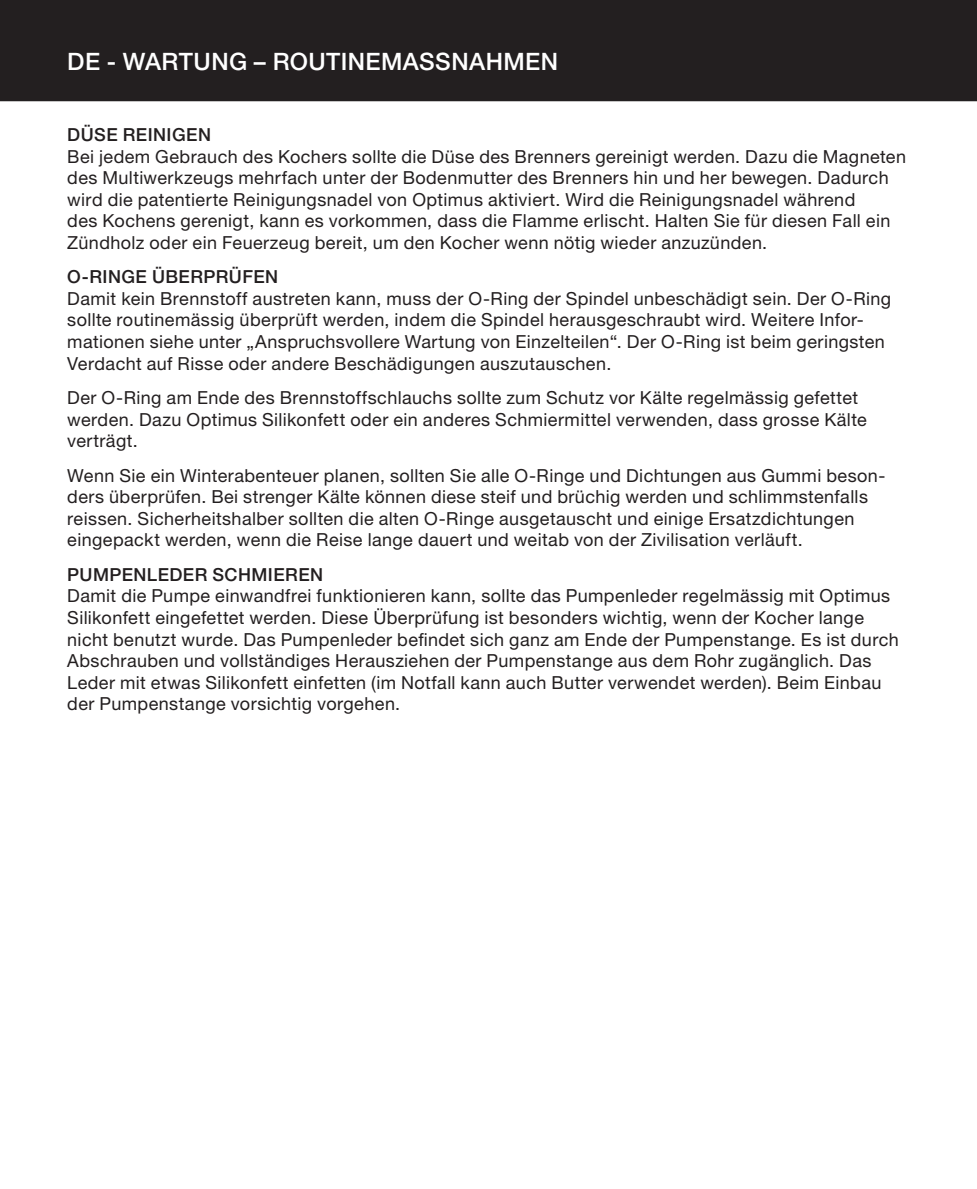
<style>
.page{position:relative;width:977px;height:1189px;background:#fff}
.page>*{position:absolute;margin:0;border:0;box-sizing:border-box;transform-origin:0 0}
.t1{font:500 24px "Helvetica Neue LT";letter-spacing:.015em;color:#fff}
.t2{font:18px/21.6px "Helvetica Neue LT";letter-spacing:.02em;color:#231f20}
.t3{font:500 18px "Helvetica Neue LT";letter-spacing:.025em;color:#231f20}
</style>
<div class="page">
<div style="left:0;top:0;width:976px;height:101px;background:#231f20"></div>
<h1 class="t1" style="left:67px;top:47px;width:492px">DE - WARTUNG – ROUTINEMASSNAHMEN</h1>
<p class="t3" style="left:67px;top:124px;width:145px">DÜSE REINIGEN</p>
<p class="t2" style="left:67px;top:145px;width:840px">Bei jedem Gebrauch des Kochers sollte die Düse des Brenners gereinigt werden. Dazu die Magneten des Multiwerkzeugs mehrfach unter der Bodenmutter des Brenners hin und her bewegen. Dadurch wird die patentierte Reinigungsnadel von Optimus aktiviert. Wird die Reinigungsnadel während<br>des Kochens gerenigt, kann es vorkommen, dass die Flamme erlischt. Halten Sie für diesen Fall ein Zündholz oder ein Feuerzeug bereit, um den Kocher wenn nötig wieder anzuzünden.</p>
<p class="t3" style="left:67px;top:266px;width:212px">O-RINGE ÜBERPRÜFEN</p>
<p class="t2" style="left:67px;top:287px;width:825px">Damit kein Brennstoff austreten kann, muss der O-Ring der Spindel unbeschädigt sein. Der O-Ring sollte routinemässig überprüft werden, indem die Spindel herausgeschraubt wird. Weitere Infor&shy;mationen siehe unter „Anspruchsvollere Wartung von Einzelteilen“. Der O-Ring ist beim geringsten Verdacht auf Risse oder andere Beschädigungen auszutauschen.</p>
<p class="t2" style="left:67px;top:387px;width:801px">Der O-Ring am Ende des Brennstoffschlauchs sollte zum Schutz vor Kälte regelmässig gefettet werden. Dazu Optimus Silikonfett oder ein anderes Schmiermittel verwenden, dass grosse Kälte verträgt.</p>
<p class="t2" style="left:67px;top:464px;width:819px">Wenn Sie ein Winterabenteuer planen, sollten Sie alle O-Ringe und Dichtungen aus Gummi beson&shy;ders überprüfen. Bei strenger Kälte können diese steif und brüchig werden und schlimmstenfalls reissen. Sicherheitshalber sollten die alten O-Ringe ausgetauscht und einige Ersatzdichtungen eingepackt werden, wenn die Reise lange dauert und weitab von der Zivilisation verläuft.</p>
<p class="t3" style="left:67px;top:564px;width:257px">PUMPENLEDER SCHMIEREN</p>
<p class="t2" style="left:67px;top:585px;width:833px">Damit die Pumpe einwandfrei funktionieren kann, sollte das Pumpenleder regelmässig mit Optimus Silikonfett eingefettet werden. Diese Überprüfung ist besonders wichtig, wenn der Kocher lange nicht benutzt wurde. Das Pumpenleder befindet sich ganz am Ende der Pumpenstange. Es ist durch Abschrauben und vollständiges Herausziehen der Pumpenstange aus dem Rohr zugänglich. Das Leder mit etwas Silikonfett einfetten (im Notfall kann auch Butter verwendet werden). Beim Einbau der Pumpenstange vorsichtig vorgehen.</p>
</div>
